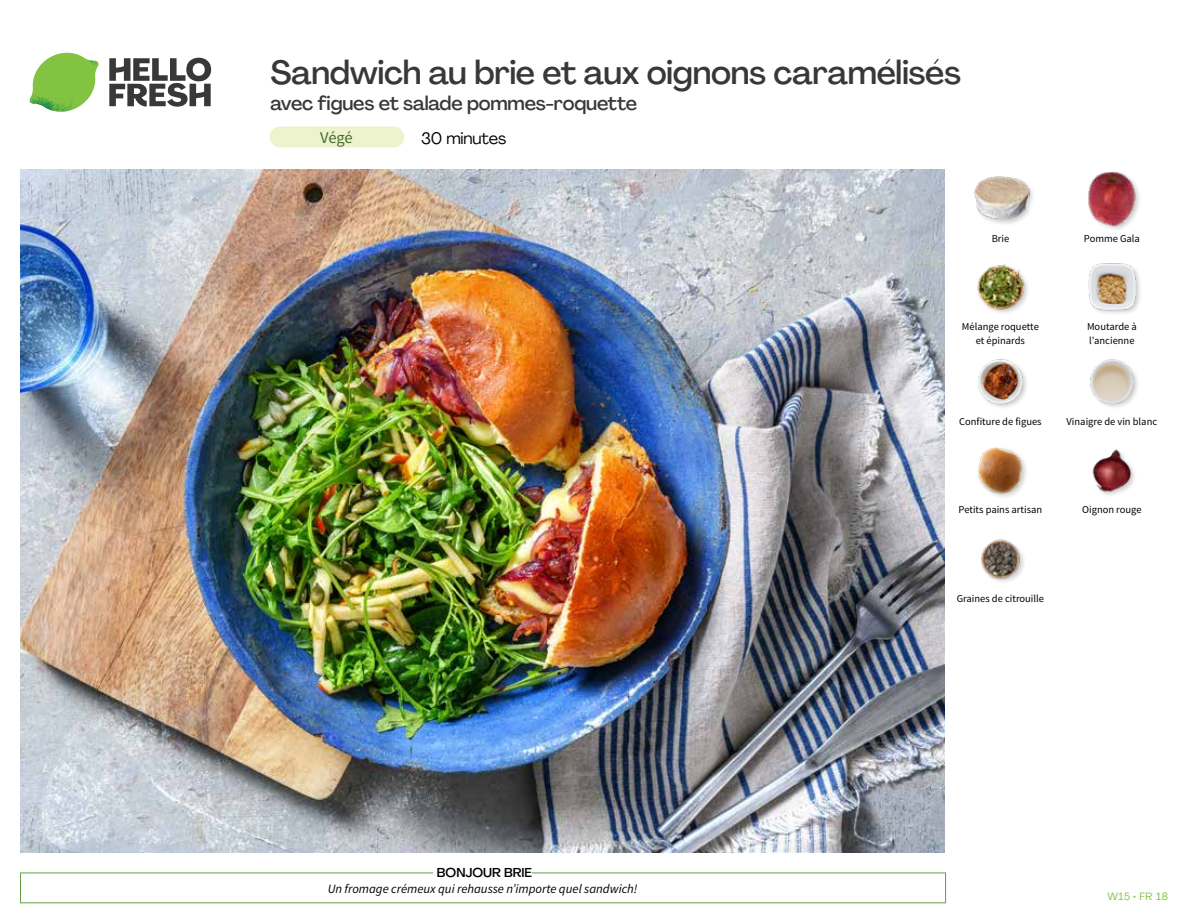
<style>
.page{position:relative;width:1188px;height:918px;background:#fff}
.page>*{position:absolute;margin:0;border:0;box-sizing:border-box;transform-origin:0 0}
.t1{font:500 33px "Agrandir";letter-spacing:-.01em;color:#383839}
.t2{font:500 19.5px "Agrandir";letter-spacing:-.01em;color:#383839}
.t3{font:16.5px "Agrandir";letter-spacing:-.01em;color:#000}
.t4{font:16.5px "Source Sans Pro";color:#476b32}
.t5{font:italic 12.75px "Source Sans Pro";color:#000}
.t6{font:500 12.75px "Agrandir";color:#000}
.t7{font:10.5px/13.5px "Source Sans Pro";color:#000}
.t8{font:10.5px "Agrandir";letter-spacing:.05em;color:#82c341}
</style>
<div class="page">
<div style="left:270px;top:127px;width:134px;height:20px;background:#edf3cd;border-radius:10px"></div>
<svg style="left:109px;top:57px;width:102px;height:50px"></svg>
<svg style="left:34px;top:53px;width:62px;height:40px"></svg>
<img style="left:67px;top:53px;width:32px;height:26px">
<img style="left:33px;top:75px;width:59px;height:11px">
<img style="left:29px;top:79px;width:61px;height:33px">
<img style="left:65px;top:86px;width:27px;height:25px">
<div style="left:20px;top:873px;width:926px;height:30px;border:1px solid #609f43"></div>
<div style="left:433px;top:865px;width:99px;height:15px;background:#fff"></div>
<img style="left:21px;top:170px;width:924px;height:682px">
<img style="left:981px;top:539px;width:43px;height:43px">
<img style="left:1092px;top:449px;width:43px;height:46px">
<div style="left:977px;top:446px;width:52px;height:54px;background:#000;opacity:.2"></div>
<img style="left:977px;top:447px;width:46px;height:46px">
<img style="left:1090px;top:359px;width:48px;height:48px">
<img style="left:978px;top:359px;width:49px;height:48px">
<img style="left:1088px;top:263px;width:52px;height:51px">
<img style="left:977px;top:264px;width:51px;height:49px">
<div style="left:1087px;top:171px;width:55px;height:61px;background:#000;opacity:.2"></div>
<img style="left:1087px;top:171px;width:54px;height:56px">
<div style="left:973px;top:176px;width:62px;height:50px;background:#000;opacity:.2"></div>
<img style="left:973px;top:176px;width:56px;height:45px">
<h1 class="t1" style="left:271px;top:52px;width:692px">Sandwich au brie et aux oignons caramélisés</h1>
<h2 class="t2" style="left:271px;top:91px;width:368px">avec figues et salade pommes-roquette</h2>
<h3 class="t4" style="left:320px;top:128px;width:34px">Végé</h3>
<h3 class="t3" style="left:421px;top:128px;width:87px">30 minutes</h3>
<p class="t6" style="left:437px;top:864px;width:97px">BONJOUR BRIE</p>
<p class="t5" style="left:328px;top:881px;width:311px">Un fromage crémeux qui rehausse n’importe quel sandwich!</p>
<p class="t7" style="left:992px;top:232px;width:19px">Brie</p>
<p class="t7" style="left:962px;top:320px;width:79px;text-align:center">Mélange roquette et épinards</p>
<p class="t7" style="left:1084px;top:232px;width:58px">Pomme Gala</p>
<p class="t7" style="left:1087px;top:320px;width:51px">Moutarde à l’ancienne</p>
<p class="t7" style="left:959px;top:414px;width:84px">Confiture de figues</p>
<p class="t7" style="left:1067px;top:414px;width:92px">Vinaigre de vin blanc</p>
<p class="t7" style="left:959px;top:503px;width:85px">Petits pains artisan</p>
<p class="t7" style="left:1082px;top:503px;width:61px">Oignon rouge</p>
<p class="t7" style="left:957px;top:592px;width:89px">Graines de citrouille</p>
<p class="t8" style="left:1108px;top:890px;width:62px">W15 • FR 18</p>
</div>
